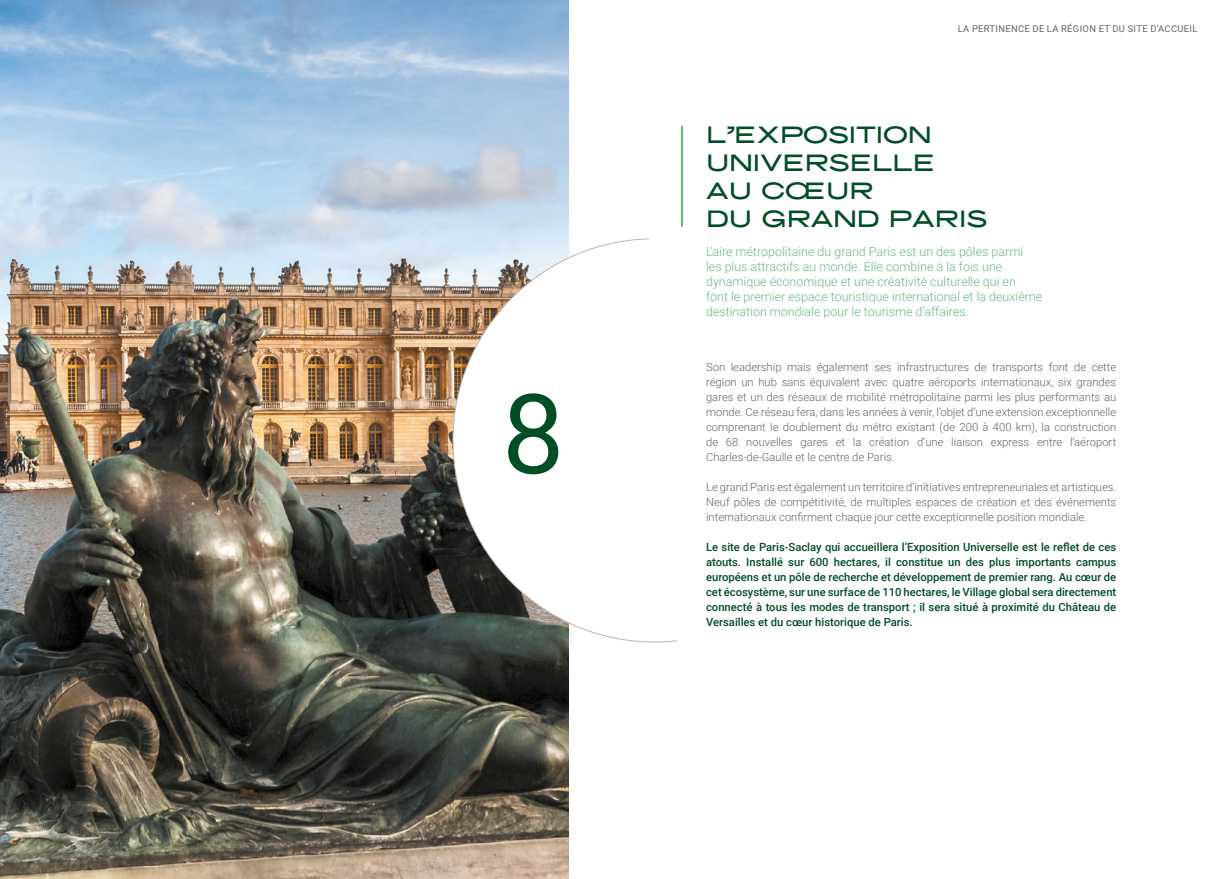
<style>
.page{position:relative;width:1226px;height:879px;background:#fff}
.page>*{position:absolute;margin:0;border:0;box-sizing:border-box;transform-origin:0 0}
.t1{font:110.75px "Roboto";color:#004e25}
.t2{font:23.5px/28.1px "Expo Font";color:#004e25}
.t3{font:300 12.5px/15px "Roboto";color:#68ba80}
.t4{font:300 11.25px/15px "Roboto";color:#646363;text-align:justify}
.t5{font:500 11.25px/15px "Roboto";color:#004e25;text-align:justify}
.t6{font:9.38px "Roboto";letter-spacing:.035em;color:#646363}
</style>
<div class="page">
<img style="left:0;top:0;width:568px;height:879px">
<div style="left:453px;top:239px;width:403px;height:403px;background:#fff;border-radius:50%"></div>
<hr style="left:681px;top:126px;width:2px;height:101px;background:#68ba80">
<h1 class="t1" style="left:502px;top:356px;width:64px">8</h1>
<p class="t6" style="left:958px;top:22px;width:241px">LA PERTINENCE DE LA RÉGION ET DU SITE D’ACCUEIL</p>
<h2 class="t2" style="left:706px;top:121px;width:283px">L’EXPOSITION<br>UNIVERSELLE<br>AU CŒUR<br>DU GRAND PARIS</h2>
<p class="t3" style="left:706px;top:243px;width:338px">L’aire métropolitaine du grand Paris est un des pôles parmi<br>les plus attractifs au monde. Elle combine à la fois une dynamique économique et une créativité culturelle qui en<br>font le premier espace touristique international et la deuxième destination mondiale pour le tourisme d’affaires.</p>
<p class="t4" style="left:706px;top:359px;width:412px">Son leadership mais également ses infrastructures de transports font de cette région un hub sans équivalent avec quatre aéroports internationaux, six grandes gares et un des réseaux de mobilité métropolitaine parmi les plus performants au monde. Ce réseau fera, dans les années à venir, l’objet d’une extension exceptionnelle comprenant le doublement du métro existant (de 200 à 400 km), la construction de 68 nouvelles gares et la création d’une liaison express entre l’aéroport Charles-de-Gaulle et le centre de Paris.</p>
<p class="t4" style="left:706px;top:479px;width:412px">Le grand Paris est également un territoire d’initiatives entrepreneuriales et artistiques.<br>Neuf pôles de compétitivité, de multiples espaces de création et des événements internationaux confirment chaque jour cette exceptionnelle position mondiale.</p>
<p class="t5" style="left:706px;top:539px;width:412px">Le site de Paris-Saclay qui accueillera l’Exposition Universelle est le reflet de ces atouts. Installé sur 600 hectares, il constitue un des plus importants campus européens et un pôle de recherche et développement de premier rang. Au cœur de cet écosystème, sur une surface de 110 hectares, le Village global sera directement connecté à tous les modes de transport ; il sera situé à proximité du Château de Versailles et du cœur historique de Paris.</p>
</div>
